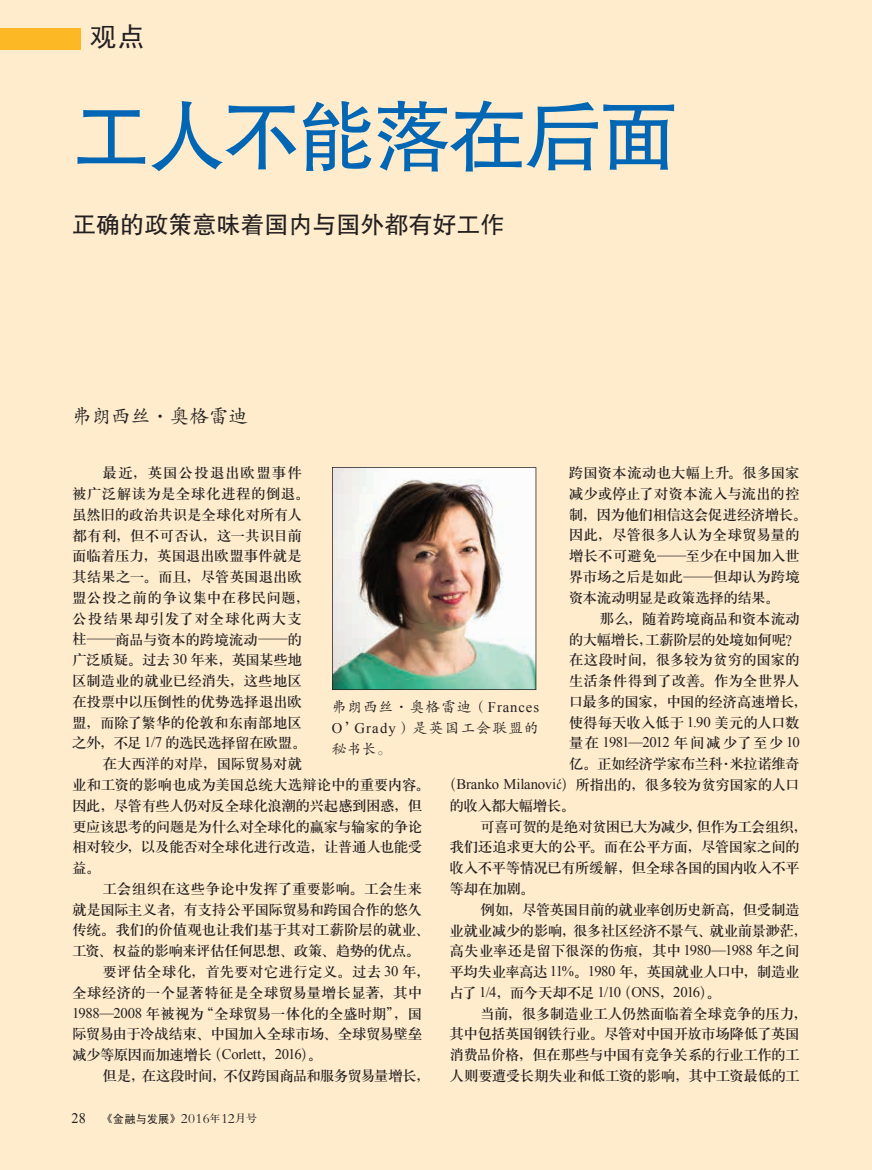
<style>
.page{position:relative;width:872px;height:1170px;background:#fff}
.page>*{position:absolute;margin:0;border:0;box-sizing:border-box;transform-origin:0 0}
.t1{font:78px "FZHTJW GB1 0";letter-spacing:-.035em;color:#0166b3}
.t2{font:27px "Sim Hei";color:#231f20}
.t3{font:24px "FZHTJW GB1 0";color:#231f20}
.t4{font:19.5px "FZKTJW GB1 0";color:#231f20}
.t5{font:14.7px/20.7px "H Ya 3 gj";letter-spacing:-.035em;color:#231f20}
.t6{font:14.7px "Times New Roman";letter-spacing:-.06em;color:#231f20}
.t7{font:14.7px "H Ya 3 gj";color:#231f20}
.t8{font:14.7px "H Ya 3 gj";letter-spacing:-.005em;color:#231f20}
.t9{font:14.7px "H Ya 3 gj";letter-spacing:-.015em;color:#231f20}
.t10{font:14.7px/21px "FZKTK GBK1 0";letter-spacing:.06em;color:#231f20;text-align:justify}
.t11{font:14.7px "H Ya 3 gj";letter-spacing:-.055em;color:#231f20}
.t12{font:14.7px "H Ya 3 gj";letter-spacing:.015em;color:#231f20}
.t13{font:14.7px "H Ya 3 gj";letter-spacing:.055em;color:#231f20}
.t14{font:14.7px "H Ya 3 gj";letter-spacing:-.01em;color:#231f20}
.t15{font:14.7px "H Ya 3 gj";letter-spacing:-.06em;color:#231f20}
.t16{font:14.25px "FZBSJW GB1 0";letter-spacing:.02em;color:#231f20}
.s1{font-family:"FZKTJW GB1 0"}
.s2{font-family:"Times New Roman"}
.s3{font-family:"H Ya 3 gj"}
.s4{font-family:"Minion Pro";font-style:italic}
.s5{font-family:"Times New Roman";font-size:14.55px}
.s6{font-family:"FZHTJW GB1 0";font-size:10.05px}
.s7{font-family:"Sim Hei";font-size:11.55px}
.s8{font-family:"FZS3 JW GB1 0";font-size:10.2px}
.s9{font-family:"FZS3 JW GB1 0";font-size:10.65px}
</style>
<div class="page">
<div style="left:0;top:0;width:872px;height:1169px;background:#feeccd"></div>
<div style="left:0;top:28px;width:81px;height:21px;background:#fcb825"></div>
<img style="left:332px;top:467px;width:204px;height:223px">
<h2 class="t2" style="left:89px;top:23px;width:57px">观点</h2>
<h1 class="t1" style="left:72px;top:94px;width:606px">工人不能落在后面</h1>
<h3 class="t3" style="left:72px;top:211px;width:433px">正确的政策意味着国内与国外都有好工作</h3>
<h3 class="t4" style="left:72px;top:406px;width:177px">弗朗西丝·奥格雷迪</h3>
<p class="t5" style="left:569px;top:462px;width:240px">跨国资本流动也大幅上升。很多国家减少或停止了对资本流入与流出的控制，因为他们相信这会促进经济增长。因此，尽管很多人认为全球贸易量的增长不可避免<span class="s1">—</span>至少在中国加入世界市场之后是如此<span class="s1">—</span>但却认为跨境资本流动明显是政策选择的结果。</p>
<p class="t5" style="left:569px;top:608px;width:240px;text-indent:31px">那么，随着跨境商品和资本流动的大幅增长，工薪阶层的处境如何呢？在这段时间，很多较为贫穷的国家的生活条件得到了改善。作为全世界人口最多的国家，中国的经济高速增长，使得每天收入低于 <span class="s2">1.90</span> 美元的人口数</p>
<p class="t6" style="left:569px;top:732px;width:233px"><span class="s3">量在</span> 1981<span class="s1">—</span>2012 <span class="s3">年间减少了至少</span> 10</p>
<p class="t5" style="left:569px;top:753px;width:233px">亿。正如经济学家布兰科<span class="s1">·</span>米拉诺维奇</p>
<p class="t5" style="left:442px;top:774px;width:359px">（<span class="s2">Branko Milanovi</span><span class="s4">ć</span>）所指出的，很多较为贫穷国家的人口</p>
<p class="t11" style="left:449px;top:798px;width:127px">的收入都大幅增长。</p>
<p class="t11" style="left:480px;top:818px;width:329px">可喜可贺的是绝对贫困已大为减少，但作为工会组织，</p>
<p class="t5" style="left:449px;top:836px;width:352px">我们还追求更大的公平。而在公平方面，尽管国家之间的</p>
<p class="t5" style="left:449px;top:857px;width:352px">收入不平等情况已有所缓解，但全球各国的国内收入不平</p>
<p class="t5" style="left:449px;top:878px;width:87px">等却在加剧。</p>
<p class="t5" style="left:480px;top:898px;width:321px">例如，尽管英国目前的就业率创历史新高，但受制造</p>
<p class="t5" style="left:449px;top:919px;width:359px">业就业减少的影响，很多社区经济不景气、就业前景渺茫，</p>
<p class="t14" style="left:449px;top:943px;width:352px">高失业率还是留下很深的伤痕，其中 <span class="s2">1980</span><span class="s1">—</span><span class="s2">1988</span> 年之间</p>
<p class="t5" style="left:449px;top:961px;width:352px">平均失业率高达 <span class="s2">11%</span>。<span class="s2">1980</span> 年，英国就业人口中，制造业</p>
<p class="t6" style="left:449px;top:981px;width:273px"><span class="s3">占了</span> 1/4<span class="s3">，而今天却不足</span> 1/10<span class="s3">（</span>ONS<span class="s3">，</span>2016<span class="s3">）。</span></p>
<p class="t5" style="left:449px;top:1002px;width:359px;text-indent:31px">当前，很多制造业工人仍然面临着全球竞争的压力，其中包括英国钢铁行业。尽管对中国开放市场降低了英国消费品价格，但在那些与中国有竞争关系的行业工作的工人则要遭受长期失业和低工资的影响，其中工资最低的工</p>
<p class="t13" style="left:103px;top:465px;width:201px">最近，英国公投退出欧盟事件</p>
<p class="t12" style="left:72px;top:486px;width:239px">被广泛解读为是全球化进程的倒退。</p>
<p class="t5" style="left:72px;top:504px;width:231px">虽然旧的政治共识是全球化对所有人</p>
<p class="t7" style="left:72px;top:527px;width:231px">都有利，但不可否认，这一共识目前</p>
<p class="t5" style="left:72px;top:545px;width:231px">面临着压力，英国退出欧盟事件就是</p>
<p class="t5" style="left:72px;top:566px;width:231px">其结果之一。而且，尽管英国退出欧</p>
<p class="t12" style="left:72px;top:590px;width:239px">盟公投之前的争议集中在移民问题，</p>
<p class="t13" style="left:72px;top:611px;width:231px">公投结果却引发了对全球化两大支</p>
<p class="t5" style="left:72px;top:628px;width:231px">柱<span class="s1">—</span>商品与资本的跨境流动<span class="s1">—</span>的</p>
<p class="t15" style="left:72px;top:652px;width:231px">广泛质疑。过去 <span class="s2">30</span> 年来，英国某些地</p>
<p class="t9" style="left:72px;top:673px;width:231px">区制造业的就业已经消失，这些地区</p>
<p class="t5" style="left:72px;top:691px;width:231px">在投票中以压倒性的优势选择退出欧</p>
<p class="t8" style="left:72px;top:714px;width:231px">盟，而除了繁华的伦敦和东南部地区</p>
<p class="t5" style="left:72px;top:732px;width:236px">之外，不足 <span class="s2">1/7</span> 的选民选择留在欧盟。</p>
<p class="t5" style="left:103px;top:753px;width:201px">在大西洋的对岸，国际贸易对就</p>
<p class="t5" style="left:72px;top:774px;width:359px">业和工资的影响也成为美国总统大选辩论中的重要内容。</p>
<p class="t5" style="left:72px;top:795px;width:352px">因此，尽管有些人仍对反全球化浪潮的兴起感到困惑，但</p>
<p class="t5" style="left:72px;top:815px;width:352px">更应该思考的问题是为什么对全球化的赢家与输家的争论</p>
<p class="t5" style="left:72px;top:836px;width:352px">相对较少，以及能否对全球化进行改造，让普通人也能受</p>
<p class="t5" style="left:72px;top:857px;width:30px">益。</p>
<p class="t9" style="left:103px;top:881px;width:321px">工会组织在这些争论中发挥了重要影响。工会生来</p>
<p class="t5" style="left:72px;top:898px;width:352px">就是国际主义者，有支持公平国际贸易和跨国合作的悠久</p>
<p class="t5" style="left:72px;top:919px;width:359px">传统。我们的价值观也让我们基于其对工薪阶层的就业、</p>
<p class="t5" style="left:72px;top:940px;width:350px">工资、权益的影响来评估任何思想、政策、趋势的优点。</p>
<p class="t8" style="left:103px;top:964px;width:329px">要评估全球化，首先要对它进行定义。过去 <span class="s2">30</span> 年，</p>
<p class="t7" style="left:72px;top:984px;width:352px">全球经济的一个显著特征是全球贸易量增长显著，其中</p>
<p class="t5" style="left:72px;top:1002px;width:352px"><span class="s2">1988</span><span class="s1">—</span><span class="s2">2008</span> 年被视为“全球贸易一体化的全盛时期”，国</p>
<p class="t5" style="left:72px;top:1023px;width:352px">际贸易由于冷战结束、中国加入全球市场、全球贸易壁垒</p>
<p class="t5" style="left:72px;top:1044px;width:252px">减少等原因而加速增长（<span class="s2">Corlett</span>，<span class="s2">2016</span>）。</p>
<p class="t5" style="left:103px;top:1065px;width:329px">但是，在这段时间，不仅跨国商品和服务贸易量增长，</p>
<p class="t10" style="left:332px;top:696px;width:209px">弗朗西丝<span class="s1">·</span>奥格雷迪（<span class="s2">Frances O</span>’<span class="s2">Grady</span>）是英国工会联盟的秘书长。</p>
<p class="t16" style="left:72px;top:1110px;width:187px"><span class="s5">28</span> <span class="s6">《</span><span class="s7">金融与发展</span><span class="s6">》</span> 2016<span class="s8">年</span>12<span class="s9">月号</span></p>
</div>
